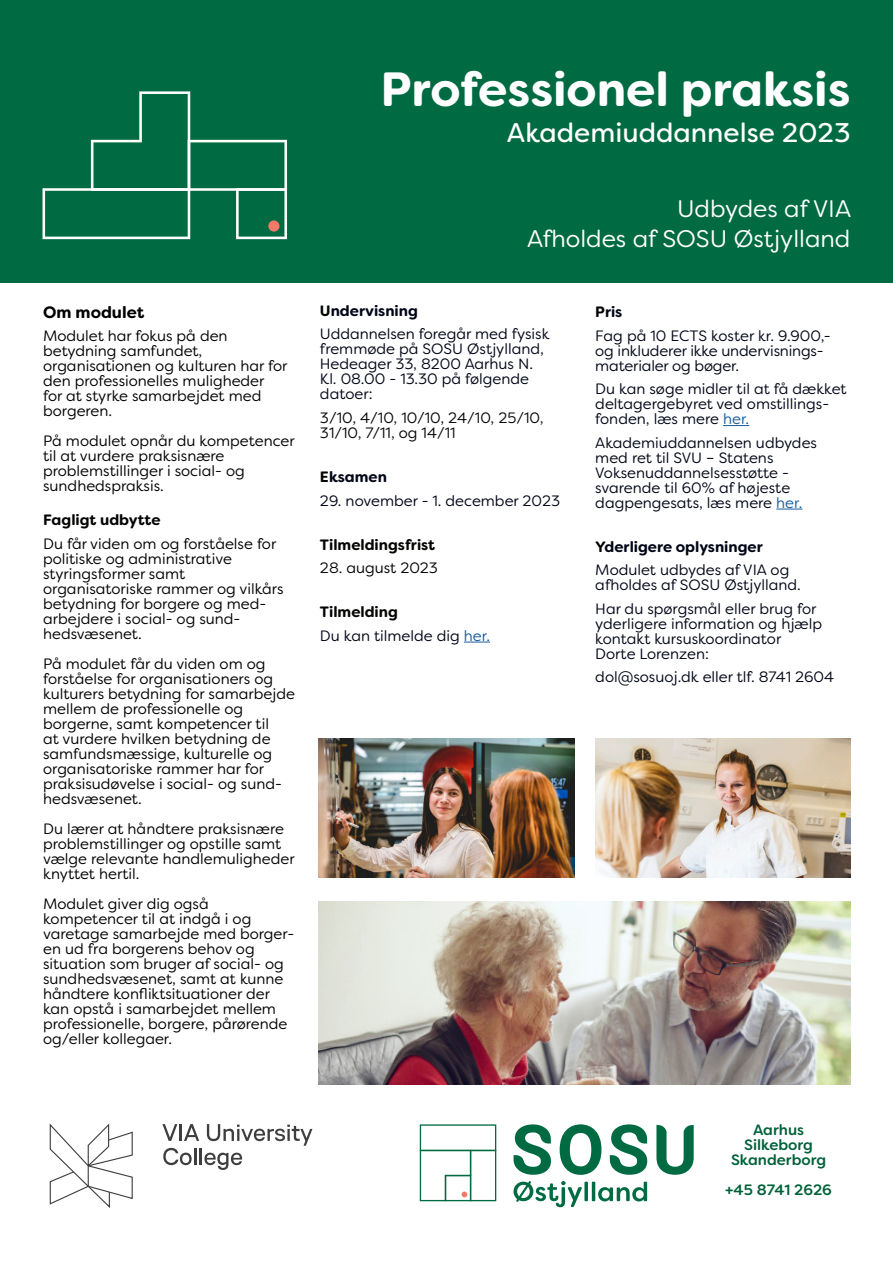
<style>
.page{position:relative;width:893px;height:1263px;background:#fff}
.page>*{position:absolute;margin:0;border:0;box-sizing:border-box;transform-origin:0 0}
.Overskrift_i_topbox{font:700 48px "Filson Soft";color:#fff}
.Overskrift_i_topbox-2{font:27px "Filson Soft";color:#fff}
.Overskrift_i_topbox-3{font:24px/30px "Filson Soft";color:#fff;text-align:right}
.Brødtekst{font:700 16.5px "Filson Soft";color:#000}
.brødtekst{font:15px/15px "Filson Soft";color:#000}
.brødtekst-2{font:15px/15px "Filson Soft";color:#000516}
.Brødtekst-2{font:15px/15px "Filson Soft";color:#000}
.brødtekst-3{font:15px/15px "Filson Soft";color:#040503}
.brødtekst-4{font:700 15px "Filson Soft";color:#000516}
.brødtekst-5{font:700 15px "Filson Soft";color:#040503}
.t1{font:500 15px/15px "Filson Soft";color:#00613a;text-align:center}
.s1{color:#040503}
.s2{color:#175d9e}
</style>
<div class="page">
<div style="left:0;top:0;width:893px;height:282px;background:#006b43"></div>
<svg style="left:464px;top:642px;width:26px;height:1px"></svg>
<svg style="left:723px;top:425px;width:26px;height:1px"></svg>
<svg style="left:776px;top:509px;width:26px;height:1px"></svg>
<img style="left:319px;top:901px;width:531px;height:183px">
<img style="left:595px;top:738px;width:255px;height:140px">
<img style="left:319px;top:738px;width:255px;height:140px">
<svg style="left:162px;top:1124px;width:150px;height:46px"></svg>
<svg style="left:49px;top:1123px;width:84px;height:85px"></svg>
<svg style="left:610px;top:1124px;width:37px;height:51px"></svg>
<svg style="left:560px;top:1124px;width:41px;height:51px"></svg>
<svg style="left:513px;top:1124px;width:38px;height:51px"></svg>
<svg style="left:420px;top:1124px;width:76px;height:77px"></svg>
<svg style="left:513px;top:1181px;width:69px;height:26px"></svg>
<svg style="left:584px;top:1182px;width:4px;height:19px"></svg>
<hr style="left:592px;top:1182px;width:3px;height:19px;background:#006b43">
<svg style="left:598px;top:1182px;width:49px;height:19px"></svg>
<svg style="left:656px;top:1125px;width:38px;height:50px"></svg>
<svg style="left:43px;top:91px;width:244px;height:148px"></svg>
<div style="left:268px;top:220px;width:11px;height:12px;background:#f37a66;border-radius:50%"></div>
<p class="Brødtekst" style="left:43px;top:302px;width:103px">Om modulet</p>
<p class="Brødtekst-2" style="left:43px;top:328px;width:246px">Modulet har fokus på den betydning samfundet, organisationen og kulturen har for den professionelles muligheder for at styrke samarbejdet med borgeren.</p>
<p class="Brødtekst-2" style="left:43px;top:433px;width:253px">På modulet opnår du kompetencer til at vurdere praksisnære problemstillinger i social- og sundhedspraksis.</p>
<p class="brødtekst-5" style="left:43px;top:510px;width:119px">Fagligt udbytte</p>
<p class="brødtekst" style="left:43px;top:536px;width:242px">Du får viden om og forståelse for politiske og administrative styringsformer samt organisatoriske rammer og vilkårs betydning for borgere og med&shy;arbejdere i social- og sund&shy;hedsvæsenet.</p>
<p class="brødtekst" style="left:43px;top:656px;width:253px">På modulet får du viden om og forståelse for organisationers og kulturers betydning for samarbejde mellem de professionelle og borgerne, samt kompetencer til<br>at vurdere hvilken betydning de samfundsmæssige, kulturelle og organisatoriske rammer har for praksisudøvelse i social- og sund&shy;hedsvæsenet.</p>
<p class="brødtekst" style="left:43px;top:821px;width:253px">Du lærer at håndtere praksisnære problemstillinger og opstille samt vælge relevante handlemuligheder knyttet hertil.</p>
<p class="brødtekst" style="left:43px;top:896px;width:253px">Modulet giver dig også kompetencer til at indgå i og varetage samarbejde med borger&shy;en ud fra borgerens behov og situation som bruger af social- og sundhedsvæsenet, samt at kunne håndtere konfliktsituationer der kan opstå i samarbejdet mellem professionelle, borgere, pårørende og/eller kollegaer.</p>
<p class="Overskrift_i_topbox" style="left:381px;top:58px;width:471px">Professionel praksis</p>
<p class="Overskrift_i_topbox-2" style="left:507px;top:115px;width:345px">Akademiuddannelse 2023</p>
<p class="Overskrift_i_topbox-3" style="left:527px;top:193px;width:326px">Udbydes af VIA<br>Afholdes af SOSU Østjylland</p>
<p class="brødtekst-4" style="left:320px;top:301px;width:99px"><span class="s1">U</span>ndervisning</p>
<p class="brødtekst-2" style="left:320px;top:327px;width:231px">Uddannelsen foregår med fysisk fremmøde på SOSU Østjylland,<br>Hedeager 33, 8200 Aarhus N.<br>Kl. 08.00 - 13.30 på følgende datoer:</p>
<p class="brødtekst-3" style="left:320px;top:410px;width:225px">3/10, 4/10, 10/10, 24/10, 25/10,<br>31/10, 7/11, og 14/11</p>
<p class="brødtekst-4" style="left:320px;top:467px;width:68px"><span class="s1">E</span>ksamen</p>
<p class="brødtekst-2" style="left:320px;top:493px;width:242px">29. november - 1. december 2023</p>
<p class="brødtekst-5" style="left:320px;top:535px;width:117px">Tilmeldingsfrist</p>
<p class="brødtekst-3" style="left:320px;top:560px;width:120px">28. august 2023</p>
<p class="brødtekst-5" style="left:320px;top:602px;width:79px">Tilmelding</p>
<p class="brødtekst-2" style="left:320px;top:628px;width:172px">Du kan tilmelde dig <span class="s2">her.</span></p>
<p class="brødtekst-4" style="left:595px;top:302px;width:29px"><span class="s1">P</span>ris</p>
<p class="brødtekst-2" style="left:595px;top:328px;width:237px">Fag på 10 ECTS koster kr. 9.900,- og inkluderer ikke undervisnings&shy;materialer og bøger.</p>
<p class="brødtekst-2" style="left:595px;top:381px;width:253px">Du kan søge midler til at få dækket deltagergebyret ved omstillings&shy;fonden, læs mere <span class="s2">her.</span></p>
<p class="brødtekst-2" style="left:595px;top:435px;width:223px">Akademiuddannelsen udbydes med ret til SVU – Statens<br>Voksenuddannelsesstøtte - svarende til 60% af højeste dagpengesats, læs mere <span class="s2">her.</span></p>
<p class="brødtekst-4" style="left:595px;top:537px;width:169px"><span class="s1">Y</span>derligere oplysninger</p>
<p class="brødtekst-2" style="left:595px;top:562px;width:207px">Modulet udbydes af VIA og afholdes af SOSU Østjylland.</p>
<p class="brødtekst-2" style="left:595px;top:601px;width:228px">Har du spørgsmål eller brug for yderligere information og hjælp kontakt kursuskoordinator<br>Dorte Lorenzen:</p>
<p class="brødtekst-2" style="left:595px;top:669px;width:240px">dol@sosuoj.dk eller tlf. 8741 2604</p>
<p class="t1" style="left:744px;top:1122px;width:70px">Aarhus<br>Silkeborg</p>
<p class="t1" style="left:731px;top:1152px;width:97px">Skanderborg</p>
<p class="t1" style="left:725px;top:1182px;width:108px">+45 8741 2626</p>
</div>
